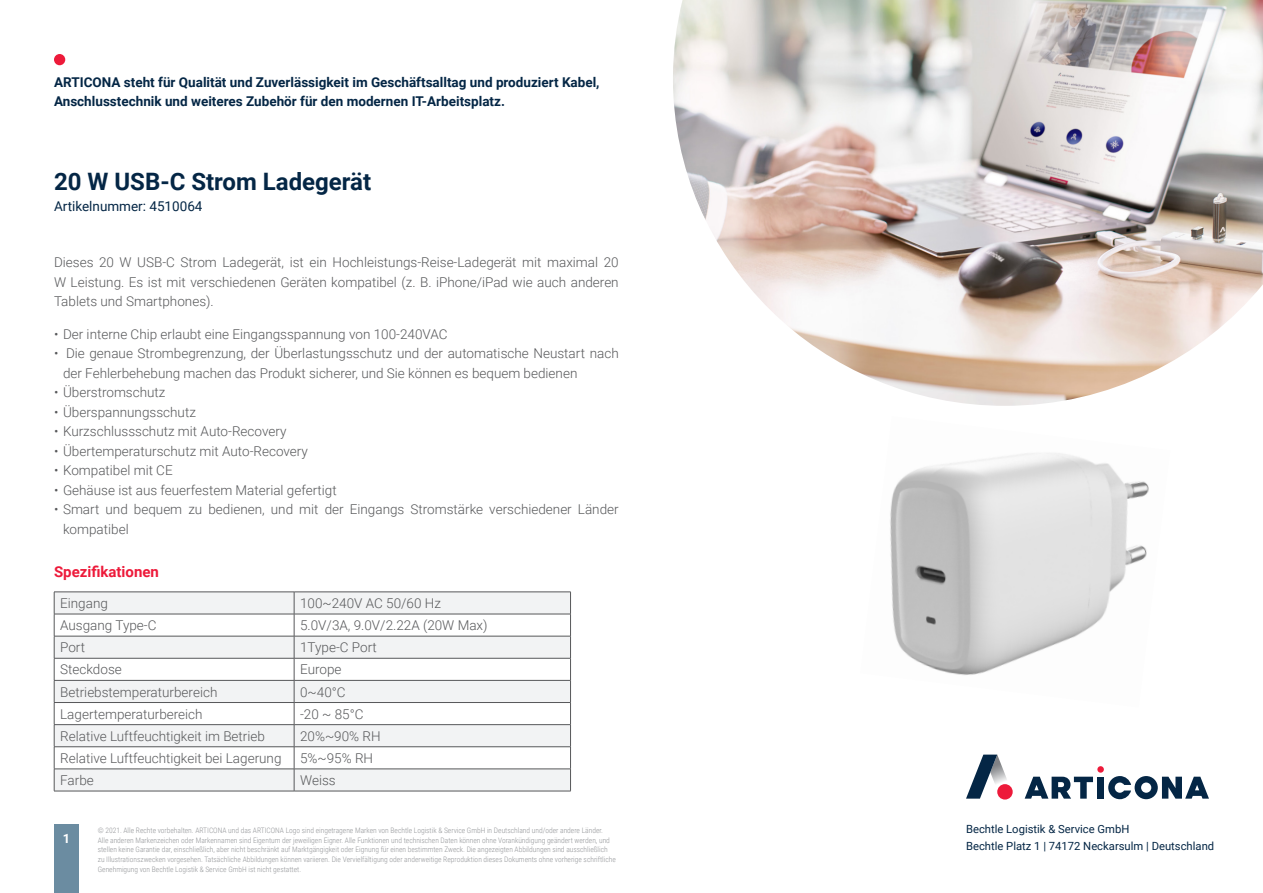
<style>
.page{position:relative;width:1263px;height:893px;background:#fff}
.page>*{position:absolute;margin:0;border:0;box-sizing:border-box;transform-origin:0 0}
.t1{font:700 24px "Roboto";color:#042645}
.t2{font:700 15px "Roboto";color:#ed1a3a}
.t3{font:300 13.5px/19.5px "Roboto";color:#57585a}
.t4{font:700 13.5px/19.5px "Roboto";color:#042645}
.t5{font:13.5px "Roboto";color:#042645}
.t6{font:700 12.75px "Roboto";color:#fff}
.t7{font:11.25px/16.5px "Roboto";color:#042645}
.t8{font:300 7.5px/9.8px "Roboto Condensed";color:#939598}
</style>
<div class="page">
<img style="left:890px;top:453px;width:259px;height:222px">
<div style="left:54px;top:825px;width:25px;height:68px;background:#6b8ca1"></div>
<div style="left:54px;top:54px;width:11px;height:11px;background:#ed1a3a;border-radius:50%"></div>
<div style="left:1097px;top:766px;width:7px;height:7px;background:#ed1a3a;border-radius:50%"></div>
<svg style="left:1025px;top:777px;width:68px;height:22px"></svg>
<div style="left:1097px;top:777px;width:7px;height:22px;background:#042645"></div>
<svg style="left:1108px;top:776px;width:101px;height:23px"></svg>
<svg style="left:966px;top:755px;width:47px;height:44px"></svg>
<div style="left:997px;top:784px;width:16px;height:15px;background:#ed1a3a;border-radius:50%"></div>
<img style="left:673px;top:0;width:590px;height:406px">
<svg style="left:54px;top:592px;width:517px;height:199px"></svg>
<hr style="left:54px;top:791px;width:240px;height:1px;background:#57585a">
<hr style="left:294px;top:791px;width:277px;height:1px;background:#57585a">
<p class="t4" style="left:54px;top:72px;width:547px">ARTICONA steht für Qualität und Zuverlässigkeit im Geschäftsalltag und produziert Kabel,<br>Anschlusstechnik und weiteres Zubehör für den modernen IT-Arbeitsplatz.</p>
<h1 class="t1" style="left:54px;top:165px;width:319px">20 W USB-C Strom Ladegerät</h1>
<p class="t5" style="left:54px;top:197px;width:150px">Artikelnummer: 4510064</p>
<p class="t3" style="left:54px;top:252px;width:566px;text-align:justify">Dieses 20 W USB-C Strom Ladegerät, ist ein Hochleistungs-Reise-Ladegerät mit maximal 20<br>W Leistung. Es ist mit verschiedenen Geräten kompatibel (z. B. iPhone/iPad wie auch anderen Tablets und Smartphones).</p>
<p class="t3" style="left:54px;top:324px;width:395px">• Der interne Chip erlaubt eine Eingangsspannung von 100-240VAC</p>
<p class="t3" style="left:63px;top:343px;width:557px;text-indent:-9px">• Die genaue Strombegrenzung, der Überlastungsschutz und der automatische Neustart nach der Fehlerbehebung machen das Produkt sicherer, und Sie können es bequem bedienen</p>
<p class="t3" style="left:54px;top:382px;width:113px">• Überstromschutz</p>
<p class="t3" style="left:54px;top:402px;width:143px">• Überspannungsschutz</p>
<p class="t3" style="left:54px;top:421px;width:234px">• Kurzschlussschutz mit Auto-Recovery</p>
<p class="t3" style="left:54px;top:441px;width:255px">• Übertemperaturschutz mit Auto-Recovery</p>
<p class="t3" style="left:54px;top:460px;width:120px">• Kompatibel mit CE</p>
<p class="t3" style="left:54px;top:480px;width:284px">• Gehäuse ist aus feuerfestem Material gefertigt</p>
<p class="t3" style="left:63px;top:499px;width:557px;text-indent:-9px">• Smart und bequem zu bedienen, und mit der Eingangs Stromstärke verschiedener Länder kompatibel</p>
<p class="t2" style="left:54px;top:561px;width:106px">Spezifikationen</p>
<p class="t3" style="left:60px;top:593px;width:49px">Eingang</p>
<p class="t3" style="left:300px;top:593px;width:142px">100~240V AC 50/60 Hz</p>
<p class="t3" style="left:60px;top:615px;width:98px">Ausgang Type-C</p>
<p class="t3" style="left:300px;top:615px;width:189px">5.0V/3A, 9.0V/2.22A (20W Max)</p>
<p class="t3" style="left:60px;top:637px;width:26px">Port</p>
<p class="t3" style="left:300px;top:637px;width:78px">1Type-C Port</p>
<p class="t3" style="left:60px;top:659px;width:63px">Steckdose</p>
<p class="t3" style="left:300px;top:659px;width:43px">Europe</p>
<p class="t3" style="left:60px;top:681px;width:159px">Betriebstemperaturbereich</p>
<p class="t3" style="left:300px;top:681px;width:47px">0~40°C</p>
<p class="t3" style="left:60px;top:704px;width:144px">Lagertemperaturbereich</p>
<p class="t3" style="left:300px;top:704px;width:65px">-20 ~ 85°C</p>
<p class="t3" style="left:60px;top:726px;width:206px">Relative Luftfeuchtigkeit im Betrieb</p>
<p class="t3" style="left:300px;top:726px;width:82px">20%~90% RH</p>
<p class="t3" style="left:60px;top:748px;width:223px">Relative Luftfeuchtigkeit bei Lagerung</p>
<p class="t3" style="left:300px;top:748px;width:75px">5%~95% RH</p>
<p class="t3" style="left:60px;top:770px;width:35px">Farbe</p>
<p class="t3" style="left:300px;top:770px;width:37px">Weiss</p>
<p class="t6" style="left:63px;top:829px;width:9px">1</p>
<p class="t8" style="left:98px;top:825px;width:520px">© 2021. Alle Rechte vorbehalten. ARTICONA und das ARTICONA Logo sind eingetragene Marken von Bechtle Logistik &amp; Service GmbH in Deutschland und/oder andere Länder.<br>Alle anderen Markenzeichen oder Markennamen sind Eigentum der jeweiligen Eigner. Alle Funktionen und technischen Daten können ohne Vorankündigung geändert werden, und stellen keine Garantie dar, einschließlich, aber nicht beschränkt auf Marktgängigkeit oder Eignung für einen bestimmten Zweck. Die angezeigten Abbildungen sind ausschließlich zu Illustrationszwecken vorgesehen. Tatsächliche Abbildungen können variieren. Die Vervielfältigung oder anderweitige Reproduktion dieses Dokuments ohne vorherige schriftliche Genehmigung von Bechtle Logistik &amp; Service GmbH ist nicht gestattet.</p>
<p class="t7" style="left:966px;top:821px;width:250px">Bechtle Logistik &amp; Service GmbH<br>Bechtle Platz 1 | 74172 Neckarsulm | Deutschland</p>
</div>
